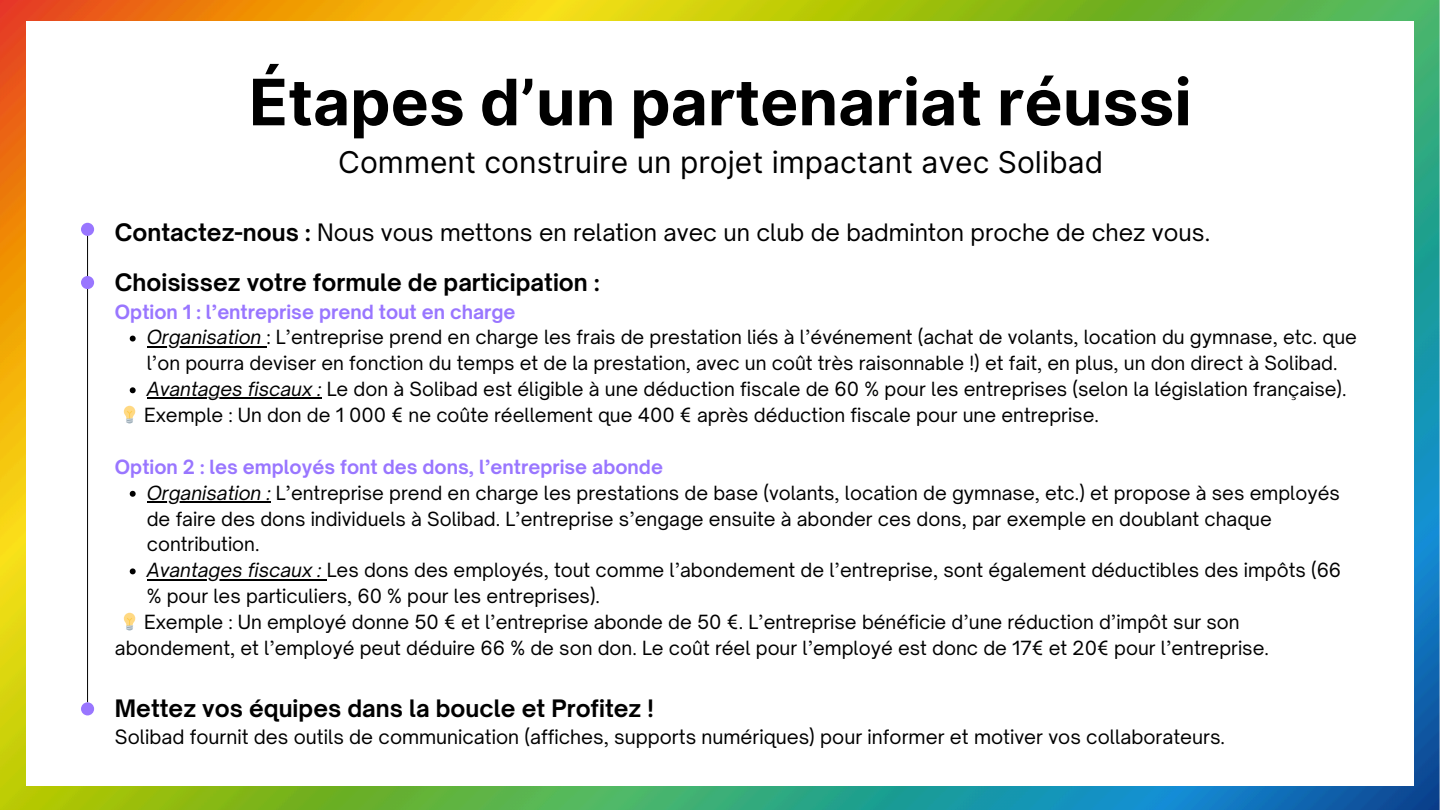
<style>
.page{position:relative;width:1440px;height:810px;background:#fff}
.page>*{position:absolute;margin:0;border:0;box-sizing:border-box;transform-origin:0 0}
.t1{font:700 64px "Inter";color:#000}
.t2{font:30px "Inter";color:#000}
.t3{font:23px "Open Sauce One";color:#000}
.t4{font:700 23px "Open Sauce One";color:#000}
.t5{font:19px "Open Sauce One";color:#000}
.t6{font:18.7px/25.9px "Open Sauce One";color:#000}
.t7{font:700 18.7px "Open Sauce One";color:#9976ff}
.s1{font-weight:700}
.s2{font-style:italic}
</style>
<div class="page">
<img style="left:0;top:0;width:1440px;height:810px">
<div style="left:27px;top:22px;width:1387px;height:764px;background:#fff"></div>
<div style="left:81px;top:223px;width:13px;height:13px;background:#9976ff;border-radius:50%"></div>
<hr style="left:87px;top:236px;width:1px;height:466px;background:#000">
<div style="left:81px;top:702px;width:13px;height:13px;background:#9976ff;border-radius:50%"></div>
<div style="left:81px;top:276px;width:13px;height:13px;background:#9976ff;border-radius:50%"></div>
<svg style="left:130px;top:336px;width:6px;height:6px"></svg>
<hr style="left:147px;top:346px;width:114px;height:1px;background:#000">
<svg style="left:130px;top:387px;width:6px;height:6px"></svg>
<hr style="left:147px;top:398px;width:174px;height:1px;background:#000">
<svg style="left:130px;top:491px;width:6px;height:6px"></svg>
<hr style="left:147px;top:501px;width:123px;height:2px;background:#000">
<svg style="left:130px;top:568px;width:6px;height:6px"></svg>
<hr style="left:147px;top:579px;width:180px;height:1px;background:#000">
<p class="t1" style="left:249px;top:64px;width:944px">Étapes d’un partenariat réussi</p>
<h2 class="t2" style="left:338px;top:144px;width:767px">Comment construire un projet impactant avec Solibad</h2>
<h1 class="t3" style="left:115px;top:218px;width:1097px"><span class="s1">Contactez-nous :</span> Nous vous mettons en relation avec un club de badminton proche de chez vous.</h1>
<p class="t4" style="left:115px;top:268px;width:486px">Choisissez votre formule de participation :</p>
<h4 class="t7" style="left:115px;top:300px;width:402px">Option 1 : l’entreprise prend tout en charge</h4>
<h3 class="t6" style="left:147px;top:324px;width:1212px"><span class="s2">Organisation</span> : L’entreprise prend en charge les frais de prestation liés à l’événement (achat de volants, location du gymnase, etc. que l’on pourra deviser en fonction du temps et de la prestation, avec un coût très raisonnable !) et fait, en plus, un don direct à Solibad.</h3>
<h5 class="t6" style="left:147px;top:376px;width:1201px"><span class="s2">Avantages fiscaux :</span> Le don à Solibad est éligible à une déduction fiscale de 60 % pour les entreprises (selon la législation française).</h5>
<p class="t6" style="left:144px;top:402px;width:956px">Exemple : Un don de 1 000 € ne coûte réellement que 400 € après déduction fiscale pour une entreprise.</p>
<p class="t7" style="left:115px;top:455px;width:550px">Option 2 : les employés font des dons, l’entreprise abonde</p>
<p class="t6" style="left:147px;top:480px;width:1195px"><span class="s2">Organisation :</span> L’entreprise prend en charge les prestations de base (volants, location de gymnase, etc.) et propose à ses employés de faire des dons individuels à Solibad. L’entreprise s’engage ensuite à abonder ces dons, par exemple en doublant chaque contribution.</p>
<h5 class="t6" style="left:147px;top:557px;width:1196px"><span class="s2">Avantages fiscaux :</span> Les dons des employés, tout comme l’abondement de l’entreprise, sont également déductibles des impôts (66 % pour les particuliers, 60 % pour les entreprises).</h5>
<p class="t6" style="left:115px;top:609px;width:1156px;text-align:center">Exemple : Un employé donne 50 € et l’entreprise abonde de 50 €. L’entreprise bénéficie d’une réduction d’impôt sur son abondement, et l’employé peut déduire 66 % de son don. Le coût réel pour l’employé est donc de 17€ et 20€ pour l’entreprise.</p>
<p class="t4" style="left:115px;top:694px;width:540px">Mettez vos équipes dans la boucle et Profitez !</p>
<p class="t5" style="left:115px;top:725px;width:1112px">Solibad fournit des outils de communication (affiches, supports numériques) pour informer et motiver vos collaborateurs.</p>
</div>
